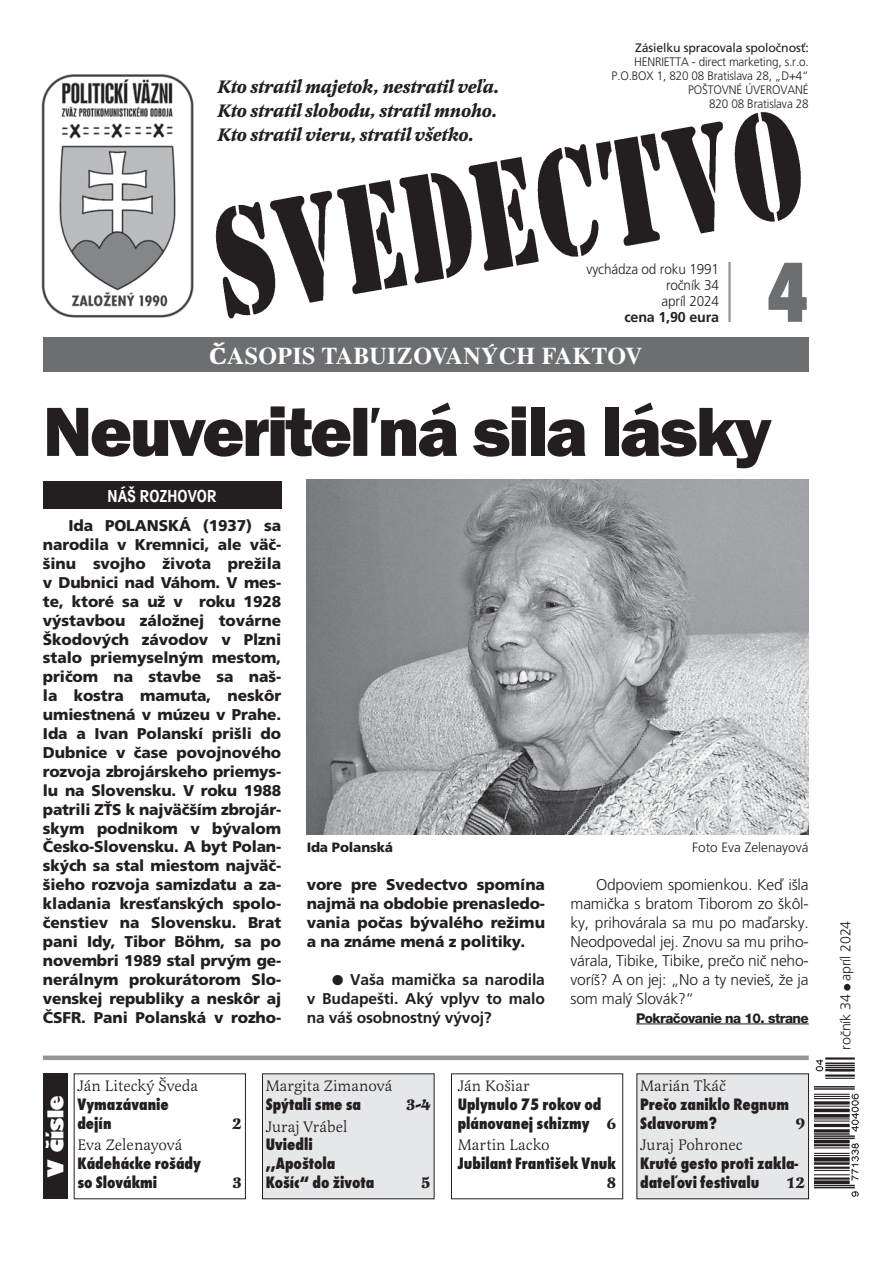
<style>
.page{position:relative;width:893px;height:1263px;background:#fff}
.page>*{position:absolute;margin:0;border:0;box-sizing:border-box;transform-origin:0 0}
.t1{font:800 condensed 88.5px "Futura TCE";color:#6d6e70;scale:.9 1}
.t2{font:72px "Franklin Got Itc TCE Heav";letter-spacing:-.035em;color:#231f20}
.t3{font:700 24px "Times CE";letter-spacing:.015em;color:#fff}
.t4{font:24px "Gill Kay DCE";letter-spacing:-.005em;color:#fff}
.t5{font:italic 700 18.75px/24px "Latienne TCE";letter-spacing:-.01em;color:#231f20;text-align:justify}
.t6{font:600 condensed 18px "Avant Gar Got Itc TCE";letter-spacing:.015em;color:#fff}
.t7{font:800 condensed 17.25px/18.8px "Futura TCE";color:#231f20}
.t8{font:15.75px "Latienne TCE";color:#231f20}
.t9{font:700 15.75px "Latienne TCE";color:#231f20}
.t10{font:900 15.6px/18.9px "Frutiger CE";letter-spacing:-.01em;color:#231f20;text-align:justify}
.t11{font:300 15.6px/18.9px "Frutiger CE";letter-spacing:-.01em;color:#231f20;text-align:justify}
.t12{font:700 15.6px/18.9px "Frutiger CE";letter-spacing:-.005em;color:#231f20;text-align:justify}
.t13{font:300 14.25px/16.2px "Frutiger CE";letter-spacing:-.01em;color:#231f20;text-align:right;scale:.95 1}
.t14{font:300 14.25px "Frutiger CE";letter-spacing:-.01em;color:#231f20}
.t15{font:700 14.25px "Frutiger CE";letter-spacing:-.01em;color:#231f20}
.t16{font:800 13.5px "Helvetica Neue CE";letter-spacing:-.04em;color:#231f20}
.t17{font:300 13.5px "Frutiger CE";color:#231f20}
.t18{font:900 13.5px "Frutiger CE";letter-spacing:-.01em;color:#231f20}
.t19{font:300 12.3px/13.8px "Frutiger CE";letter-spacing:-.01em;color:#231f20;text-align:right;scale:.95 1}
.t20{font:12.3px "Frutiger CE";letter-spacing:-.01em;color:#231f20}
.s1{font-family:"Latienne TCE"}
.s2{font-family:"Latienne TCE";font-weight:700;font-stretch:normal;font-size:15.75px}
</style>
<div class="page">
<img style="left:215px;top:112px;width:586px;height:210px">
<div style="left:43px;top:338px;width:765px;height:34px;background:#6d6e70"></div>
<hr style="left:636px;top:1024px;width:172px;height:1px;background:#231f20">
<hr style="left:43px;top:1056px;width:765px;height:4px;background:#939598">
<img style="left:307px;top:479px;width:501px;height:355px">
<div style="left:43px;top:1074px;width:24px;height:125px;background:#231f20"></div>
<div style="left:451px;top:1074px;width:172px;height:125px;border:1px solid #231f20"></div>
<div style="left:262px;top:1074px;width:172px;height:125px;background:#e6e7e8"></div>
<div style="left:637px;top:1074px;width:171px;height:125px;background:#e6e7e8"></div>
<div style="left:43px;top:481px;width:238px;height:28px;background:#231f20"></div>
<hr style="left:728px;top:262px;width:2px;height:60px;background:#939598">
<img style="left:814px;top:1057px;width:45px;height:140px">
<img style="left:41px;top:74px;width:153px;height:244px">
<p class="t5" style="left:217px;top:75px;width:284px">Kto stratil majetok, nestratil veľa.<br>Kto stratil slobodu, stratil mnoho.<br>Kto stratil vieru, stratil všetko.</p>
<p class="t20" style="left:635px;top:41px;width:175px">Zásielku spracovala spoloãnosÈ:</p>
<p class="t19" style="left:611px;top:56px;width:209px">HENRIETTA - direct marketing, s.r.o.<br>P.O.BOX 1, 820 08 Bratislava 28, „D+4“<br>PO·TOVNÉ ÚVEROVANÉ<br>820 08 Bratislava 28</p>
<p class="t13" style="left:586px;top:262px;width:141px">vychádza od roku 1991 roãník 34<br>apríl 2024</p>
<p class="t15" style="left:624px;top:311px;width:96px">cena 1,90 eura</p>
<h3 class="t3" style="left:209px;top:348px;width:435px"><span class="s1">Č</span>ASOPIS TABUIZOVANÝCH FAKTOV</h3>
<h1 class="t1" style="left:766px;top:257px;width:49px">4</h1>
<h2 class="t2" style="left:43px;top:409px;width:730px">Neuveriteľná sila lásky</h2>
<p class="t6" style="left:107px;top:490px;width:111px">NÁŠ ROZHOVOR</p>
<p class="t10" style="left:43px;top:518px;width:240px;text-indent:26px">Ida POLANSKÁ (1937) sa narodila v Kremnici, ale väã-‰inu svojho Ïivota preÏila v Dubnici nad Váhom. V mes&shy;te, ktoré sa uÏ v roku 1928 v˘stavbou záloÏnej továrne ·kodov˘ch závodov v Plzni stalo priemyseln˘m mestom, priãom na stavbe sa na‰- la kostra mamuta, neskôr umiestnená v múzeu v Prahe.<br>Ida a Ivan Polanskí pri‰li do Dubnice v ãase povojnového rozvoja zbrojárskeho priemys&shy;lu na Slovensku. V roku 1988 patrili ZËS k najväã‰ím zbrojár&shy;skym podnikom v b˘valom âesko-Slovensku. A byt Polan&shy;sk˘ch sa stal miestom najväã-‰ieho rozvoja samizdatu a za&shy;kladania kresÈansk˘ch spolo&shy;ãenstiev na Slovensku. Brat pani Idy, Tibor Böhm, sa po novembri 1989 stal prv˘m ge&shy;nerálnym prokurátorom Slo&shy;venskej republiky a neskôr aj âSFR. Pani Polanská v rozho-</p>
<p class="t18" style="left:307px;top:842px;width:88px">Ida Polanská</p>
<p class="t17" style="left:692px;top:842px;width:118px">Foto Eva Zelenayová</p>
<p class="t10" style="left:307px;top:877px;width:240px">vore pre Svedectvo spomína najmä na obdobie prenasledo&shy;vania poãas b˘valého reÏimu a na známe mená z politiky.</p>
<p class="t12" style="left:307px;top:971px;width:240px;text-indent:26px">● Va‰a mamiãka sa narodila v Budape‰ti. Ak˘ vplyv to malo na vá‰ osobnostn˘ v˘voj?</p>
<p class="t11" style="left:570px;top:877px;width:240px;text-indent:26px">Odpoviem spomienkou. Keì i‰la mamiãka s bratom Tiborom zo ‰kôl&shy;ky, prihovárala sa mu po maìarsky.<br>Neodpovedal jej. Znovu sa mu priho&shy;várala, Tibike, Tibike, preão niã neho&shy;vorí‰? A on jej: „No a ty nevie‰, Ïe ja som mal˘ Slovák?“</p>
<p class="t16" style="left:636px;top:1011px;width:174px">Pokraãovanie na 10. strane</p>
<h3 class="t4" style="left:41px;top:1177px;width:82px;rotate:-90deg">V čísle</h3>
<p class="t8" style="left:77px;top:1079px;width:122px">Ján Litecký Šveda</p>
<p class="t7" style="left:77px;top:1096px;width:93px">Vymazávanie dejín</p>
<p class="t8" style="left:77px;top:1138px;width:107px">Eva Zelenayová</p>
<p class="t7" style="left:77px;top:1156px;width:125px">Kádehácke rošády so Slovákmi</p>
<p class="t9" style="left:232px;top:1113px;width:11px">2</p>
<p class="t9" style="left:232px;top:1172px;width:11px">3</p>
<p class="t8" style="left:266px;top:1079px;width:128px">Margita Zimanová</p>
<p class="t7" style="left:266px;top:1096px;width:97px">Spýtali sme sa</p>
<p class="t9" style="left:406px;top:1094px;width:27px">3-4</p>
<p class="t8" style="left:266px;top:1119px;width:83px">Juraj Vrábel</p>
<p class="t7" style="left:266px;top:1137px;width:110px">Uviedli ,,Apoštola<br>Košíc“ do života</p>
<p class="t9" style="left:421px;top:1172px;width:11px">5</p>
<p class="t8" style="left:457px;top:1079px;width:73px">Ján Košiar</p>
<p class="t7" style="left:457px;top:1096px;width:160px">Uplynulo 75 rokov od plánovanej schizmy <span class="s2">6</span></p>
<p class="t8" style="left:457px;top:1138px;width:94px">Martin Lacko</p>
<p class="t7" style="left:457px;top:1156px;width:160px">Jubilant František Vnuk</p>
<p class="t9" style="left:606px;top:1172px;width:11px">8</p>
<p class="t8" style="left:640px;top:1079px;width:87px">Marián Tkáč</p>
<p class="t7" style="left:640px;top:1096px;width:150px">Prečo zaniklo Regnum<br>Sclavorum?</p>
<p class="t9" style="left:795px;top:1113px;width:11px">9</p>
<p class="t8" style="left:640px;top:1138px;width:104px">Juraj Pohronec</p>
<p class="t7" style="left:640px;top:1156px;width:160px">Kruté gesto proti zakla&shy;dateľovi festivalu</p>
<p class="t9" style="left:785px;top:1172px;width:21px">12</p>
<p class="t14" style="left:839px;top:1050px;width:131px;rotate:-90deg">roãník 34 ● apríl 2024</p>
</div>
